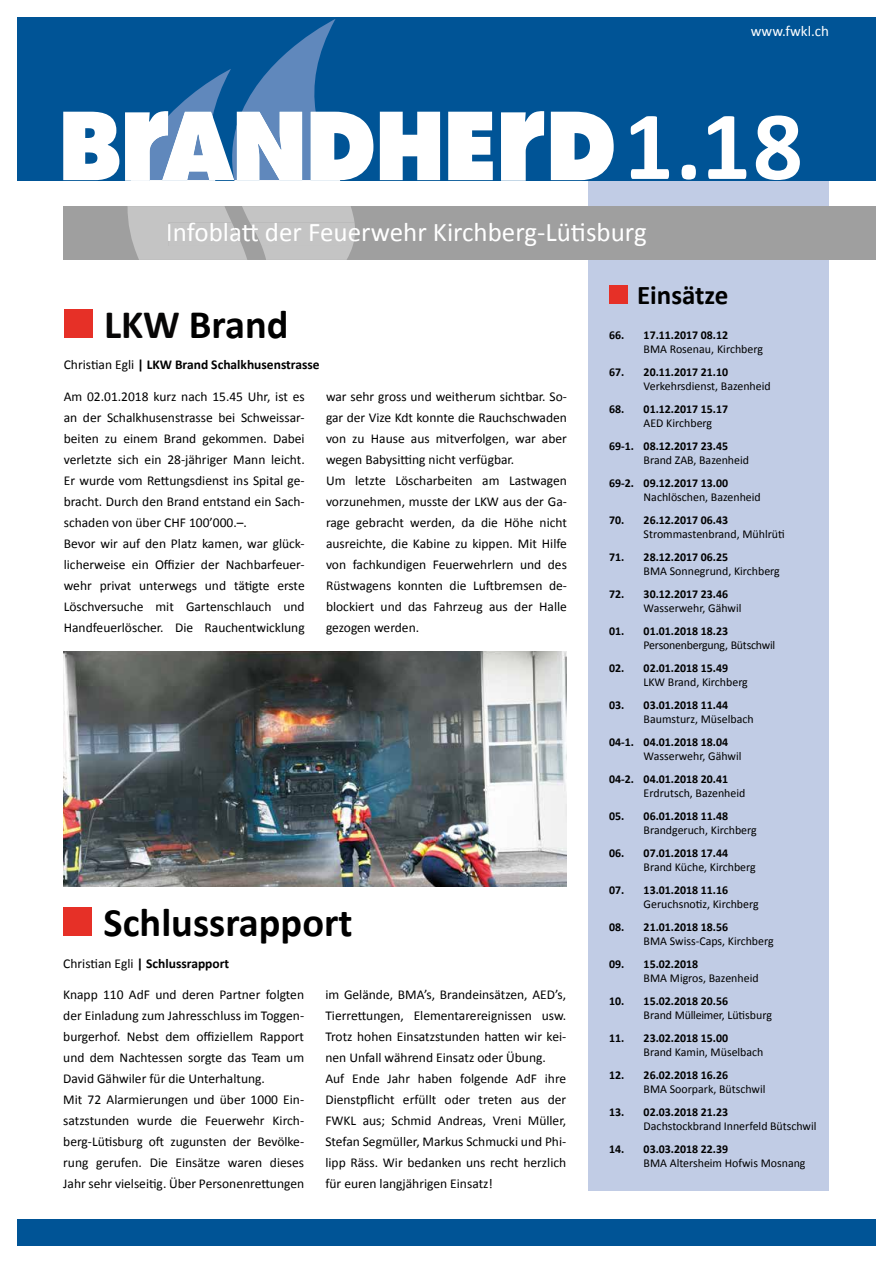
<style>
.page{position:relative;width:893px;height:1263px;background:#fff}
.page>*{position:absolute;margin:0;border:0;box-sizing:border-box;transform-origin:0 0}
.t1{font:700 98.55px "Calibri";color:#fff}
.t2{font:700 40.5px "Calibri";color:#000}
.t3{font:27px "Calibri";color:#fff}
.t4{font:700 27px "Calibri";color:#000}
.t5{font:15px "Calibri";color:#fff}
.t6{font:13.5px/21px "Calibri";color:#000}
.t7{font:700 13.5px "Calibri";color:#000}
.t8{font:12px "Calibri";color:#000}
.t9{font:700 12px "Calibri";color:#000}
.t10{font:12px "Calibri";letter-spacing:-.02em;color:#000}
.s1{color:#070606}
.s2{font-weight:400}
</style>
<div class="page">
<div style="left:17px;top:1219px;width:859px;height:27px;background:#005496"></div>
<div style="left:588px;top:26px;width:241px;height:1164px;background:#c1cce5"></div>
<div style="left:17px;top:17px;width:859px;height:163px;background:#005496"></div>
<div style="left:64px;top:206px;width:812px;height:54px;background:#9f9f9f"></div>
<svg style="left:63px;top:112px;width:56px;height:68px;background:#dbe6f0"></svg>
<svg style="left:380px;top:112px;width:60px;height:68px"></svg>
<svg style="left:448px;top:112px;width:45px;height:68px;background:#e1eaf2"></svg>
<svg style="left:551px;top:112px;width:63px;height:68px"></svg>
<svg style="left:501px;top:111px;width:43px;height:70px"></svg>
<svg style="left:125px;top:19px;width:248px;height:241px"></svg>
<img style="left:64px;top:651px;width:502px;height:236px">
<div style="left:64px;top:309px;width:28px;height:29px;background:#e63027"></div>
<div style="left:63px;top:908px;width:29px;height:28px;background:#e63027"></div>
<div style="left:609px;top:285px;width:19px;height:19px;background:#e63027"></div>
<p class="t5" style="left:751px;top:22px;width:80px">www.fwkl.ch</p>
<h1 class="t1" style="left:624px;top:85px;width:181px">1.18</h1>
<h3 class="t3" style="left:166px;top:215px;width:482px">Infoblatt der Feuerwehr Kirchberg-Lütisburg</h3>
<h2 class="t2" style="left:104px;top:299px;width:186px"><span class="s1">LKW</span> Brand</h2>
<p class="t7" style="left:64px;top:356px;width:257px"><span class="s2">Christian Egli</span> | LKW Brand Schalkhusenstrasse</p>
<p class="t6" style="left:64px;top:386px;width:242px">Am 02.01.2018 kurz nach 15.45 Uhr, ist es an der Schalkhusenstrasse bei Schweissar&shy;beiten zu einem Brand gekommen. Dabei verletzte sich ein 28-jähriger Mann leicht.<br>Er wurde vom Rettungsdienst ins Spital ge&shy;bracht. Durch den Brand entstand ein Sach&shy;schaden von über CHF 100’000.–.<br>Bevor wir auf den Platz kamen, war glück&shy;licherweise ein Offizier der Nachbarfeuer&shy;wehr privat unterwegs und tätigte erste Löschversuche mit Gartenschlauch und Handfeuerlöscher. Die Rauchentwicklung</p>
<p class="t6" style="left:326px;top:386px;width:242px">war sehr gross und weitherum sichtbar. So&shy;gar der Vize Kdt konnte die Rauchschwaden von zu Hause aus mitverfolgen, war aber wegen Babysitting nicht verfügbar.<br>Um letzte Löscharbeiten am Lastwagen vorzunehmen, musste der LKW aus der Ga&shy;rage gebracht werden, da die Höhe nicht ausreichte, die Kabine zu kippen. Mit Hilfe von fachkundigen Feuerwehrlern und des Rüstwagens konnten die Luftbremsen de&shy;blockiert und das Fahrzeug aus der Halle gezogen werden.</p>
<h2 class="t2" style="left:104px;top:897px;width:251px">Schlussrapport</h2>
<p class="t7" style="left:63px;top:955px;width:168px"><span class="s2">Christian Egli</span> | Schlussrapport</p>
<p class="t6" style="left:63px;top:984px;width:242px">Knapp 110 AdF und deren Partner folgten der Einladung zum Jahresschluss im Toggen&shy;burgerhof. Nebst dem offiziellem Rapport und dem Nachtessen sorgte das Team um David Gähwiler für die Unterhaltung.<br>Mit 72 Alarmierungen und über 1000 Ein&shy;satzstunden wurde die Feuerwehr Kirch&shy;berg-Lütisburg oft zugunsten der Bevölke&shy;rung gerufen. Die Einsätze waren dieses Jahr sehr vielseitig. Über Personenrettungen</p>
<p class="t6" style="left:325px;top:984px;width:242px">im Gelände, BMA’s, Brandeinsätzen, AED’s, Tierrettungen, Elementarereignissen usw.<br>Trotz hohen Einsatzstunden hatten wir kei&shy;nen Unfall während Einsatz oder Übung.<br>Auf Ende Jahr haben folgende AdF ihre Dienstpflicht erfüllt oder treten aus der FWKL aus; Schmid Andreas, Vreni Müller, Stefan Segmüller, Markus Schmucki und Phi&shy;lipp Räss. Wir bedanken uns recht herzlich für euren langjährigen Einsatz!</p>
<h3 class="t4" style="left:637px;top:278px;width:93px">Einsätze</h3>
<p class="t9" style="left:609px;top:328px;width:120px">66. 17.11.2017 08.12</p>
<p class="t8" style="left:644px;top:342px;width:121px">BMA Rosenau, Kirchberg</p>
<p class="t9" style="left:609px;top:365px;width:120px">67. 20.11.2017 21.10</p>
<p class="t8" style="left:644px;top:379px;width:129px">Verkehrsdienst, Bazenheid</p>
<p class="t9" style="left:609px;top:402px;width:120px">68. 01.12.2017 15.17</p>
<p class="t8" style="left:644px;top:416px;width:70px">AED Kirchberg</p>
<p class="t9" style="left:609px;top:439px;width:120px">69-1. 08.12.2017 23.45</p>
<p class="t8" style="left:644px;top:453px;width:107px">Brand ZAB, Bazenheid</p>
<p class="t9" style="left:609px;top:476px;width:120px">69-2. 09.12.2017 13.00</p>
<p class="t8" style="left:644px;top:490px;width:119px">Nachlöschen, Bazenheid</p>
<p class="t9" style="left:609px;top:513px;width:120px">70. 26.12.2017 06.43</p>
<p class="t8" style="left:644px;top:527px;width:143px">Strommastenbrand, Mühlrüti</p>
<p class="t9" style="left:609px;top:550px;width:120px">71. 28.12.2017 06.25</p>
<p class="t8" style="left:644px;top:564px;width:138px">BMA Sonnegrund, Kirchberg</p>
<p class="t9" style="left:609px;top:587px;width:120px">72. 30.12.2017 23.46</p>
<p class="t8" style="left:644px;top:601px;width:99px">Wasserwehr, Gähwil</p>
<p class="t9" style="left:609px;top:624px;width:120px">01. 01.01.2018 18.23</p>
<p class="t10" style="left:644px;top:638px;width:133px">Personenbergung, Bütschwil</p>
<p class="t9" style="left:609px;top:661px;width:120px">02. 02.01.2018 15.49</p>
<p class="t8" style="left:644px;top:675px;width:106px">LKW Brand, Kirchberg</p>
<p class="t9" style="left:609px;top:698px;width:120px">03. 03.01.2018 11.44</p>
<p class="t8" style="left:644px;top:712px;width:111px">Baumsturz, Müselbach</p>
<p class="t9" style="left:609px;top:735px;width:120px">04-1. 04.01.2018 18.04</p>
<p class="t8" style="left:644px;top:749px;width:99px">Wasserwehr, Gähwil</p>
<p class="t9" style="left:609px;top:772px;width:120px">04-2. 04.01.2018 20.41</p>
<p class="t8" style="left:644px;top:786px;width:103px">Erdrutsch, Bazenheid</p>
<p class="t9" style="left:609px;top:809px;width:120px">05. 06.01.2018 11.48</p>
<p class="t8" style="left:644px;top:823px;width:115px">Brandgeruch, Kirchberg</p>
<p class="t9" style="left:609px;top:846px;width:120px">06. 07.01.2018 17.44</p>
<p class="t8" style="left:644px;top:860px;width:114px">Brand Küche, Kirchberg</p>
<p class="t9" style="left:609px;top:883px;width:120px">07. 13.01.2018 11.16</p>
<p class="t8" style="left:644px;top:897px;width:117px">Geruchsnotiz, Kirchberg</p>
<p class="t9" style="left:609px;top:920px;width:120px">08. 21.01.2018 18.56</p>
<p class="t8" style="left:644px;top:934px;width:132px">BMA Swiss-Caps, Kirchberg</p>
<p class="t9" style="left:609px;top:957px;width:91px">09. 15.02.2018</p>
<p class="t8" style="left:644px;top:971px;width:117px">BMA Migros, Bazenheid</p>
<p class="t9" style="left:609px;top:994px;width:120px">10. 15.02.2018 20.56</p>
<p class="t8" style="left:644px;top:1008px;width:130px">Brand Mülleimer, Lütisburg</p>
<p class="t9" style="left:609px;top:1031px;width:120px">11. 23.02.2018 15.00</p>
<p class="t8" style="left:644px;top:1045px;width:121px">Brand Kamin, Müselbach</p>
<p class="t9" style="left:609px;top:1068px;width:120px">12. 26.02.2018 16.26</p>
<p class="t8" style="left:644px;top:1082px;width:123px">BMA Soorpark, Bütschwil</p>
<p class="t9" style="left:609px;top:1105px;width:120px">13. 02.03.2018 21.23</p>
<p class="t8" style="left:644px;top:1119px;width:174px">Dachstockbrand Innerfeld Bütschwil</p>
<p class="t9" style="left:609px;top:1142px;width:120px">14. 03.03.2018 22.39</p>
<p class="t8" style="left:644px;top:1156px;width:163px">BMA Altersheim Hofwis Mosnang</p>
</div>
